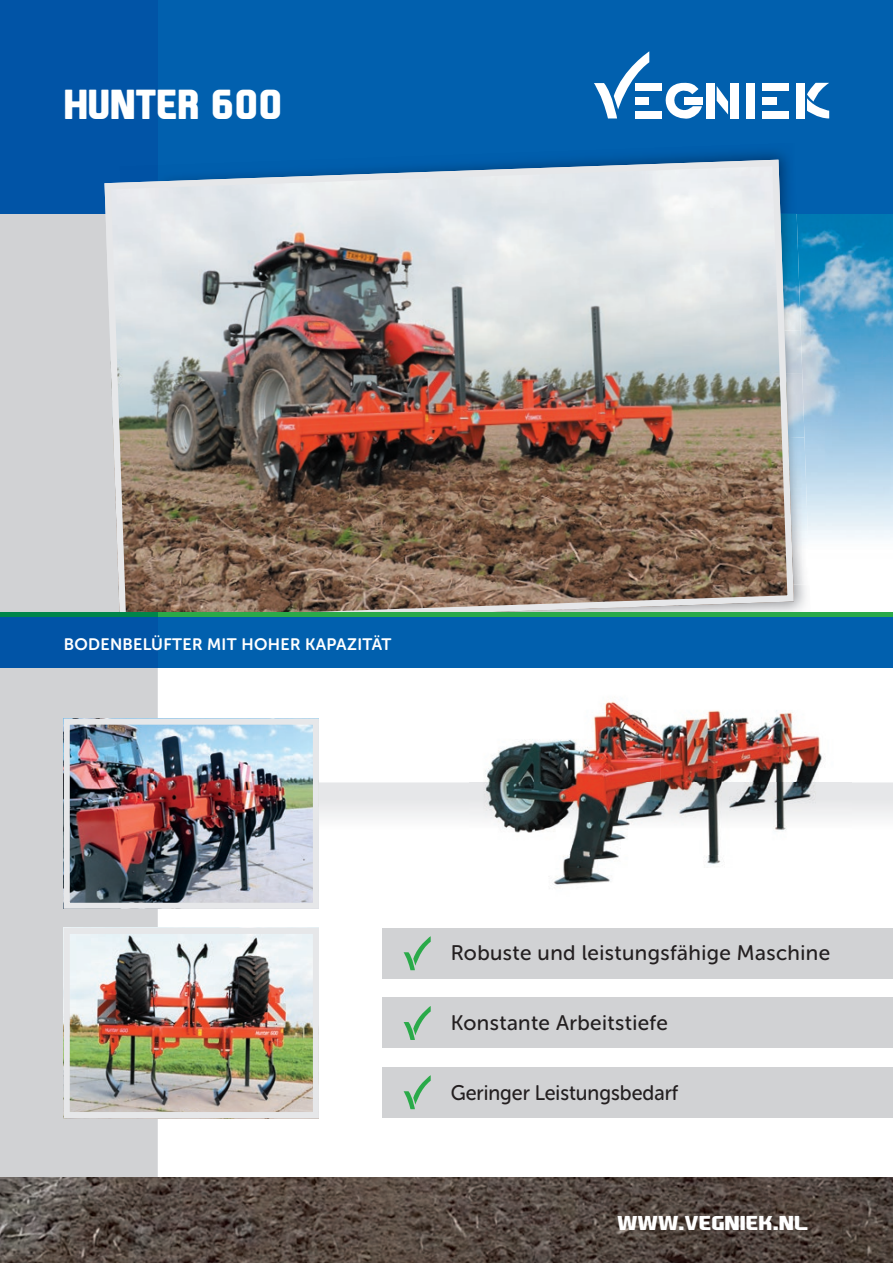
<style>
.page{position:relative;width:893px;height:1263px;background:#fff}
.page>*{position:absolute;margin:0;border:0;box-sizing:border-box;transform-origin:0 0}
.t1{font:700 40.05px "EA Sports Covers SC";color:#fff}
.t2{font:700 24px "EA Sports Covers SC";color:#fff}
.t3{font:21px "Museo Sans Rounded 500";letter-spacing:.02em;color:#231f20}
.t4{font:21px "Museo Sans Rounded 500";color:#231f20;scale:.95 1}
.t5{font:16.5px "Museo Sans Rounded 700";letter-spacing:.02em;color:#fff}
</style>
<div class="page">
<img style="left:801px;top:213px;width:92px;height:325px">
<div style="left:0;top:213px;width:158px;height:965px;background:#d1d2d4"></div>
<div style="left:0;top:0;width:893px;height:213px;background:#0160ae"></div>
<div style="left:0;top:0;width:158px;height:213px;background:#0154a6"></div>
<svg style="left:319px;top:782px;width:574px;height:36px"></svg>
<div style="left:383px;top:928px;width:510px;height:50px;background:#d1d2d4"></div>
<div style="left:383px;top:998px;width:510px;height:50px;background:#d1d2d4"></div>
<div style="left:383px;top:1067px;width:510px;height:51px;background:#d1d2d4"></div>
<svg style="left:404px;top:936px;width:27px;height:34px"></svg>
<svg style="left:404px;top:1006px;width:27px;height:34px"></svg>
<svg style="left:404px;top:1075px;width:27px;height:34px"></svg>
<img style="left:0;top:1178px;width:893px;height:85px">
<img style="left:797px;top:437px;width:13px;height:148px">
<img style="left:797px;top:213px;width:4px;height:117px">
<img style="left:802px;top:348px;width:2px;height:25px">
<img style="left:797px;top:330px;width:5px;height:43px">
<img style="left:797px;top:373px;width:7px;height:65px">
<img style="left:101px;top:156px;width:696px;height:456px">
<div style="left:0;top:617px;width:158px;height:51px;background:#0154a6"></div>
<div style="left:158px;top:617px;width:735px;height:51px;background:#0160ae"></div>
<div style="left:158px;top:612px;width:735px;height:5px;background:#2aaa49"></div>
<div style="left:0;top:612px;width:158px;height:5px;background:#00854a"></div>
<svg style="left:594px;top:51px;width:55px;height:67px"></svg>
<div style="left:635px;top:83px;width:27px;height:8px;background:#fff"></div>
<div style="left:635px;top:97px;width:14px;height:8px;background:#fff"></div>
<div style="left:635px;top:111px;width:27px;height:7px;background:#fff"></div>
<svg style="left:665px;top:82px;width:37px;height:37px"></svg>
<div style="left:684px;top:97px;width:19px;height:8px;background:#fff"></div>
<div style="left:706px;top:83px;width:9px;height:36px;background:#fff"></div>
<svg style="left:717px;top:86px;width:11px;height:29px"></svg>
<div style="left:730px;top:83px;width:9px;height:36px;background:#fff"></div>
<div style="left:746px;top:83px;width:9px;height:36px;background:#fff"></div>
<div style="left:762px;top:83px;width:27px;height:8px;background:#fff"></div>
<div style="left:762px;top:97px;width:14px;height:8px;background:#fff"></div>
<div style="left:762px;top:111px;width:27px;height:8px;background:#fff"></div>
<div style="left:797px;top:83px;width:8px;height:36px;background:#fff"></div>
<svg style="left:807px;top:83px;width:22px;height:35px"></svg>
<img style="left:71px;top:726px;width:241px;height:176px">
<div style="left:64px;top:719px;width:255px;height:190px;border:6px solid #e6e7e9"></div>
<img style="left:71px;top:935px;width:241px;height:176px">
<div style="left:64px;top:928px;width:255px;height:190px;border:6px solid #e6e7e9"></div>
<img style="left:485px;top:701px;width:340px;height:184px">
<img style="left:470px;top:782px;width:381px;height:73px">
<h1 class="t1" style="left:64px;top:79px;width:219px">HUNTER 600</h1>
<p class="t5" style="left:64px;top:635px;width:329px">BODENBELÜFTER MIT HOHER KAPAZITÄT</p>
<p class="t3" style="left:451px;top:941px;width:381px">Robuste und leistungsfähige Maschine</p>
<p class="t3" style="left:451px;top:1011px;width:219px">Konstante Arbeitstiefe</p>
<p class="t4" style="left:451px;top:1081px;width:241px">Geringer Leistungsbedarf</p>
<p class="t2" style="left:617px;top:1206px;width:192px">www.vegniek.nl</p>
</div>
